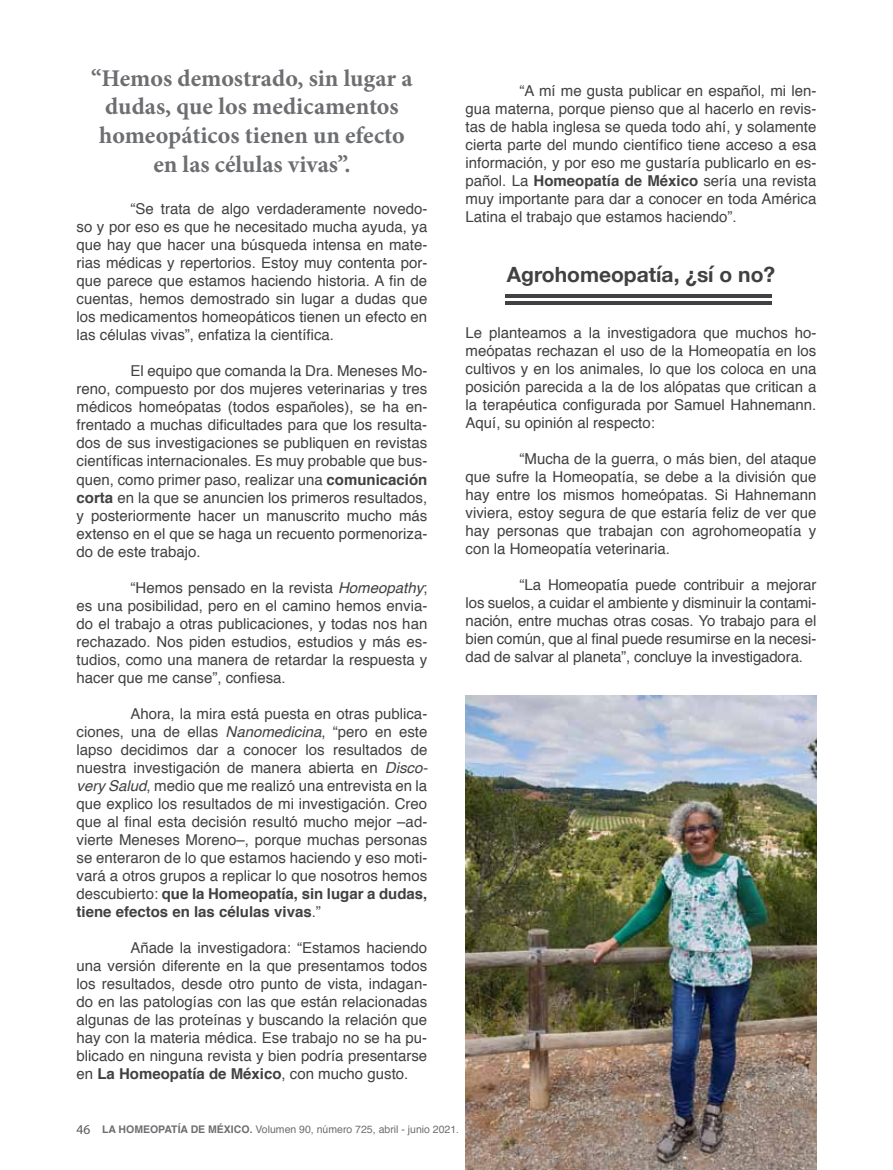
<style>
.page{position:relative;width:893px;height:1170px;background:#fff}
.page>*{position:absolute;margin:0;border:0;box-sizing:border-box;transform-origin:0 0}
.t1{font:700 24px/28.8px "Minion Pro";color:#6d6e71;text-align:center}
.t2{font:700 21px "Helvetica Neue";color:#414042}
.t3{font:15px/18px "Helvetica";color:#414042;text-align:justify}
.t4{font:10.5px "Helvetica";color:#6d6e71}
.s1{font-weight:700}
.s2{font-style:italic}
.s3{font-family:"Myriad Pro";font-size:13.5px;color:#58595b}
</style>
<div class="page">
<hr style="left:506px;top:294px;width:266px;height:4px;background:#414042">
<hr style="left:506px;top:301px;width:266px;height:3px;background:#414042">
<img style="left:466px;top:695px;width:350px;height:474px">
<h1 class="t1" style="left:91px;top:63px;width:323px">“Hemos demostrado, sin lugar a dudas, que los medicamentos homeopáticos tienen un efecto en las células vivas”.</h1>
<p class="t3" style="left:77px;top:200px;width:352px;text-indent:54px">“Se trata de algo verdaderamente novedo&shy;so y por eso es que he necesitado mucha ayuda, ya que hay que hacer una búsqueda intensa en mate&shy;rias médicas y repertorios. Estoy muy contenta por&shy;que parece que estamos haciendo historia. A fin de cuentas, hemos demostrado sin lugar a dudas que los medicamentos homeopáticos tienen un efecto en las células vivas”, enfatiza la científica.</p>
<p class="t3" style="left:77px;top:362px;width:352px;text-indent:54px">El equipo que comanda la Dra. Meneses Mo&shy;reno, compuesto por dos mujeres veterinarias y tres médicos homeópatas (todos españoles), se ha en&shy;frentado a muchas dificultades para que los resulta&shy;dos de sus investigaciones se publiquen en revistas científicas internacionales. Es muy probable que bus&shy;quen, como primer paso, realizar una <span class="s1">comunicación corta</span> en la que se anuncien los primeros resultados, y posteriormente hacer un manuscrito mucho más extenso en el que se haga un recuento pormenoriza&shy;do de este trabajo.</p>
<p class="t3" style="left:77px;top:578px;width:352px;text-indent:54px">“Hemos pensado en la revista <span class="s2">Homeopathy</span>; es una posibilidad, pero en el camino hemos envia&shy;do el trabajo a otras publicaciones, y todas nos han rechazado. Nos piden estudios, estudios y más es&shy;tudios, como una manera de retardar la respuesta y hacer que me canse”, confiesa.</p>
<p class="t3" style="left:77px;top:704px;width:353px;text-indent:54px">Ahora, la mira está puesta en otras publica&shy;ciones, una de ellas <span class="s2">Nanomedicina</span>, “pero en este lapso decidimos dar a conocer los resultados de nuestra investigación de manera abierta en <span class="s2">Disco&shy;very Salud</span>, medio que me realizó una entrevista en la que explico los resultados de mi investigación. Creo que al final esta decisión resultó mucho mejor –ad&shy;vierte Meneses Moreno–, porque muchas personas se enteraron de lo que estamos haciendo y eso moti&shy;vará a otros grupos a replicar lo que nosotros hemos descubierto: <span class="s1">que la Homeopatía, sin lugar a dudas, tiene efectos en las células vivas</span>.”</p>
<p class="t3" style="left:77px;top:938px;width:352px;text-indent:54px">Añade la investigadora: “Estamos haciendo una versión diferente en la que presentamos todos los resultados, desde otro punto de vista, indagan&shy;do en las patologías con las que están relacionadas algunas de las proteínas y buscando la relación que hay con la materia médica. Ese trabajo no se ha pu&shy;blicado en ninguna revista y bien podría presentarse en <span class="s1">La Homeopatía de México</span>, con mucho gusto.</p>
<p class="t3" style="left:466px;top:83px;width:352px;text-indent:54px">“A mí me gusta publicar en español, mi len&shy;gua materna, porque pienso que al hacerlo en revis&shy;tas de habla inglesa se queda todo ahí, y solamente cierta parte del mundo científico tiene acceso a esa información, y por eso me gustaría publicarlo en es&shy;pañol. La <span class="s1">Homeopatía de México</span> sería una revista muy importante para dar a conocer en toda América Latina el trabajo que estamos haciendo”.</p>
<h2 class="t2" style="left:507px;top:258px;width:270px">Agrohomeopatía, ¿sí o no?</h2>
<p class="t3" style="left:466px;top:324px;width:352px">Le planteamos a la investigadora que muchos ho&shy;meópatas rechazan el uso de la Homeopatía en los cultivos y en los animales, lo que los coloca en una posición parecida a la de los alópatas que critican a la terapéutica configurada por Samuel Hahnemann.<br>Aquí, su opinión al respecto:</p>
<p class="t3" style="left:466px;top:450px;width:352px;text-indent:54px">“Mucha de la guerra, o más bien, del ataque que sufre la Homeopatía, se debe a la división que hay entre los mismos homeópatas. Si Hahnemann viviera, estoy segura de que estaría feliz de ver que hay personas que trabajan con agrohomeopatía y con la Homeopatía veterinaria.</p>
<p class="t3" style="left:466px;top:576px;width:352px;text-indent:54px">“La Homeopatía puede contribuir a mejorar los suelos, a cuidar el ambiente y disminuir la contami&shy;nación, entre muchas otras cosas. Yo trabajo para el bien común, que al final puede resumirse en la necesi&shy;dad de salvar al planeta”, concluye la investigadora.</p>
<p class="t4" style="left:76px;top:1120px;width:384px"><span class="s3">46</span> <span class="s1">LA HOMEOPATÍA DE MÉXICO.</span> Volumen 90, número 725, abril - junio 2021.</p>
</div>
